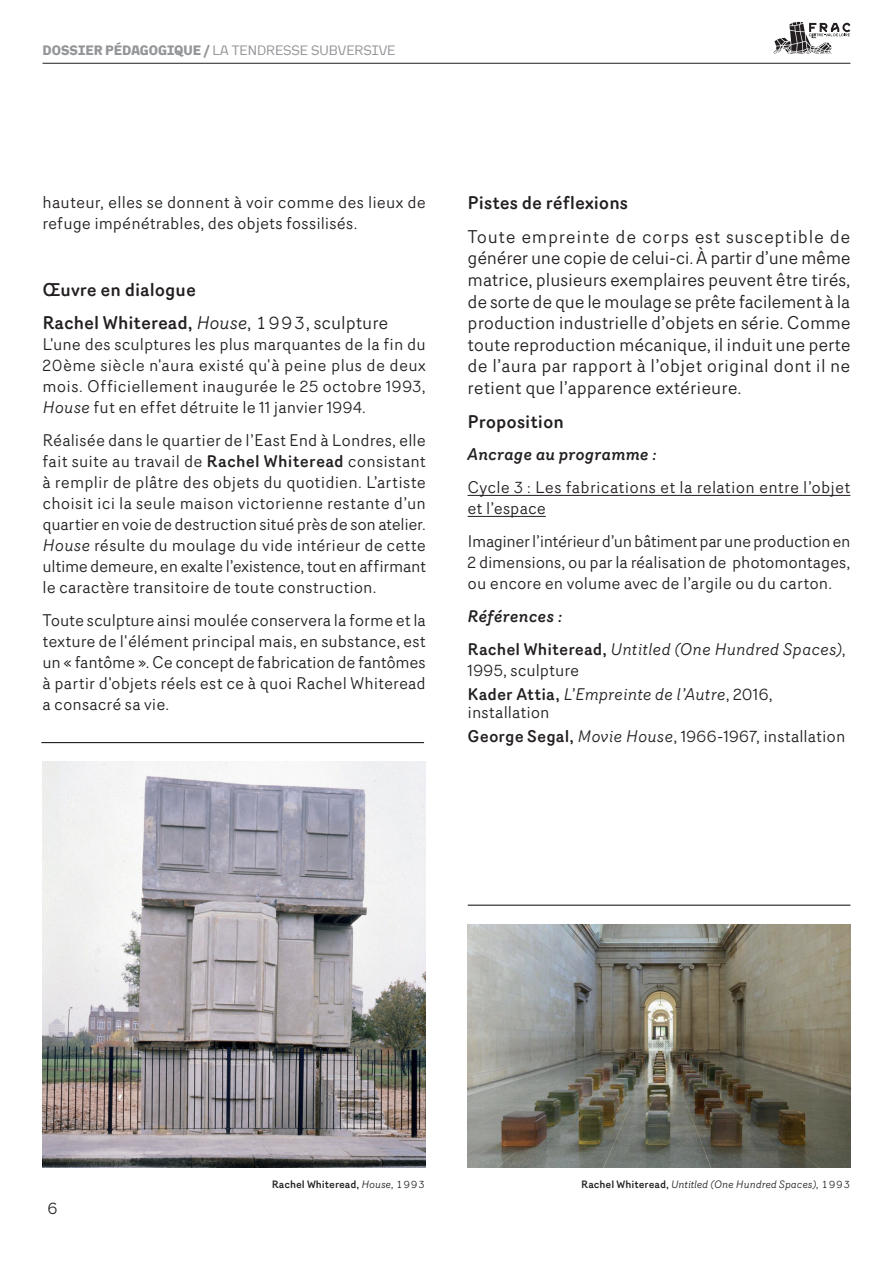
<style>
.page{position:relative;width:893px;height:1263px;background:#fff}
.page>*{position:absolute;margin:0;border:0;box-sizing:border-box;transform-origin:0 0}
.t1{font:18px/21.6px "Router";color:#231f20;text-align:justify}
.t2{font:500 18px/33.5px "Router";color:#231f20}
.t3{font:16.5px/21px "Router";letter-spacing:.005em;color:#231f20}
.t4{font:italic 16.5px/32.8px "Router";letter-spacing:.005em;color:#231f20}
.t5{font:italic 500 16.5px "Router";color:#231f20}
.t6{font:13.5px "Kade";color:#939598}
.t7{font:italic 10.5px "Router";letter-spacing:-.01em;color:#231f20}
.t8{font:500 10.5px "Router";color:#231f20}
.s1{font-weight:700}
.s2{font-weight:400;font-style:italic}
.s3{font-weight:400}
.s4{font-style:italic}
.s5{font-weight:500}
.s6{font-weight:500;font-style:normal}
.s7{font-style:normal}
</style>
<div class="page">
<hr style="left:43px;top:63px;width:807px;height:1px;background:#231f20">
<svg style="left:773px;top:22px;width:77px;height:32px"></svg>
<hr style="left:468px;top:495px;width:382px;height:1px;background:#231f20">
<hr style="left:468px;top:516px;width:78px;height:1px;background:#231f20">
<hr style="left:41px;top:742px;width:383px;height:1px;background:#231f20">
<hr style="left:468px;top:904px;width:382px;height:2px;background:#231f20">
<img style="left:468px;top:925px;width:382px;height:243px">
<img style="left:43px;top:762px;width:382px;height:406px">
<p class="t6" style="left:43px;top:41px;width:354px"><span class="s1">DOSSIER PÉDAGOGIQUE /</span> LA TENDRESSE SUBVERSIVE</p>
<p class="t3" style="left:43px;top:191px;width:385px">hauteur, elles se donnent à voir comme des lieux de refuge impénétrables, des objets fossilisés.</p>
<p class="t2" style="left:43px;top:272px;width:347px">Œuvre en dialogue<br>Rachel Whiteread, <span class="s2">House</span><span class="s3">, 1993, sculpture</span></p>
<p class="t3" style="left:43px;top:333px;width:385px;text-align:justify">L'une des sculptures les plus marquantes de la fin du 20ème siècle n'aura existé qu'à peine plus de deux mois. Officiellement inaugurée le 25 octobre 1993, <span class="s4">House</span> fut en effet détruite le 11 janvier 1994.</p>
<p class="t3" style="left:43px;top:429px;width:385px;text-align:justify">Réalisée dans le quartier de l’East End à Londres, elle fait suite au travail de <span class="s5">Rachel Whiteread</span> consistant à remplir de plâtre des objets du quotidien. L’artiste choisit ici la seule maison victorienne restante d’un quartier en voie de destruction situé près de son atelier.<br><span class="s4">House</span> résulte du moulage du vide intérieur de cette ultime demeure, en exalte l’existence, tout en affirmant le caractère transitoire de toute construction.</p>
<p class="t3" style="left:43px;top:609px;width:385px;text-align:justify">Toute sculpture ainsi moulée conservera la forme et la texture de l'élément principal mais, en substance, est un « fantôme ». Ce concept de fabrication de fantômes à partir d'objets réels est ce à quoi Rachel Whiteread a consacré sa vie.</p>
<p class="t2" style="left:468px;top:186px;width:162px">Pistes de réflexions</p>
<p class="t1" style="left:468px;top:225px;width:385px">Toute empreinte de corps est susceptible de générer une copie de celui-ci. À partir d’une même matrice, plusieurs exemplaires peuvent être tirés, de sorte de que le moulage se prête facilement à la production industrielle d’objets en série. Comme toute reproduction mécanique, il induit une perte de l’aura par rapport à l’objet original dont il ne retient que l’apparence extérieure.</p>
<p class="t2" style="left:468px;top:404px;width:98px">Proposition</p>
<p class="t5" style="left:468px;top:442px;width:190px">Ancrage au programme :</p>
<p class="t3" style="left:468px;top:477px;width:384px">Cycle 3 : Les fabrications et la relation entre l’objet et l’espace</p>
<p class="t3" style="left:468px;top:530px;width:384px;text-align:justify">Imaginer l’intérieur d’un bâtiment par une production en 2 dimensions, ou par la réalisation de photomontages, ou encore en volume avec de l’argile ou du carton.</p>
<p class="t4" style="left:468px;top:599px;width:380px"><span class="s5">Références :<br></span><span class="s6">Rachel Whiteread,</span> Untitled (One Hundred Spaces)<span class="s7">,</span></p>
<p class="t3" style="left:468px;top:658px;width:307px;line-height:23.9px">1995, sculpture<br><span class="s5">Kader Attia,</span> <span class="s4">L’Empreinte de l’Autre</span>, 2016,</p>
<p class="t3" style="left:468px;top:700px;width:379px;line-height:23.9px">installation<br><span class="s5">George Segal,</span> <span class="s4">Movie House</span>, 1966-1967, installation</p>
<p class="t3" style="left:47px;top:1197px;width:13px">6</p>
<p class="t8" style="left:272px;top:1176px;width:155px">Rachel Whiteread, <span class="s2">House,</span> <span class="s3">1993</span></p>
<p class="t7" style="left:581px;top:1176px;width:271px"><span class="s6">Rachel Whiteread,</span> Untitled (One Hundred Spaces), <span class="s7">1993</span></p>
</div>
